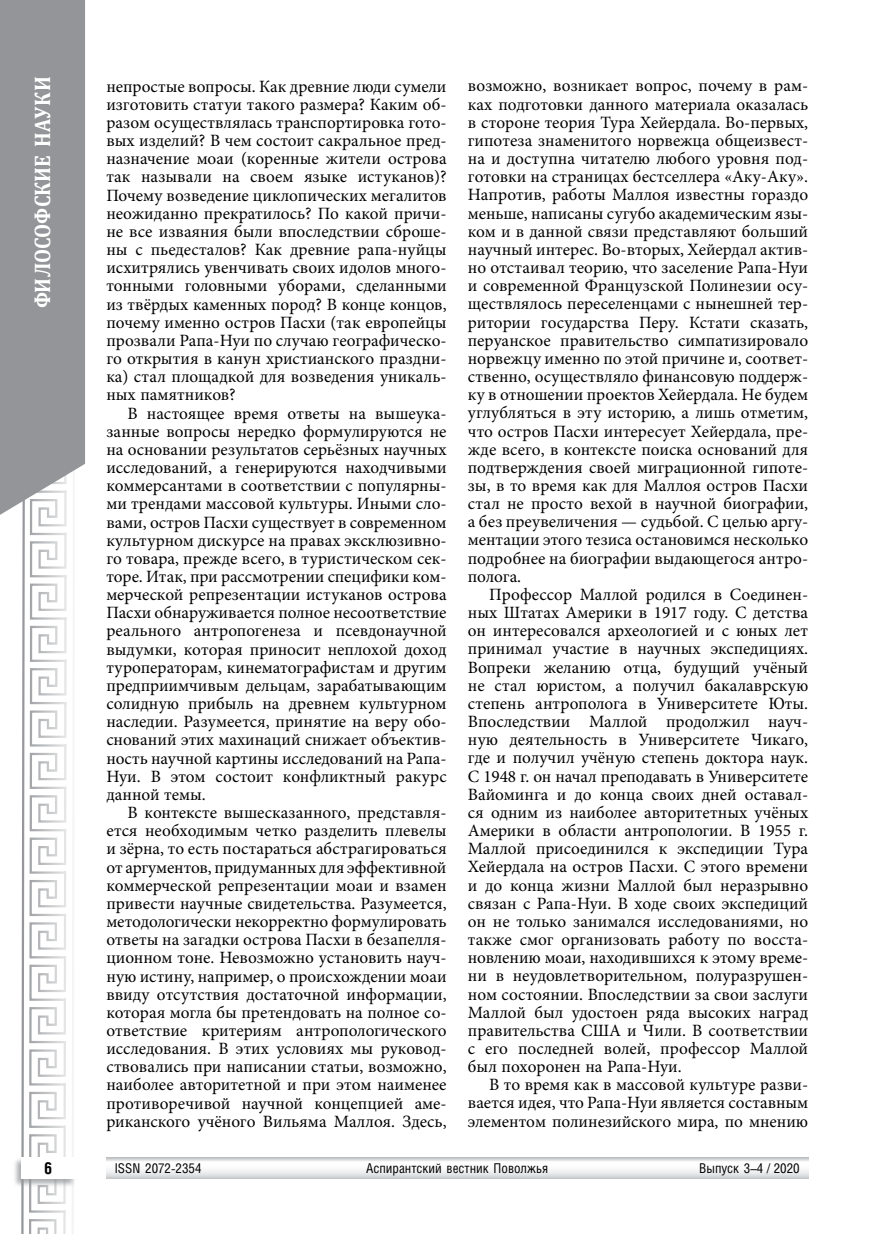
<style>
.page{position:relative;width:872px;height:1234px;background:#fff}
.page>*{position:absolute;margin:0;border:0;box-sizing:border-box;transform-origin:0 0}
.t1{font:700 22.5px "Cambria";letter-spacing:.005em;color:#fff;scale:.9 1}
.t2{font:17.25px/18.1px "Minion Pro";color:#000;text-align:justify}
.t3{font:700 16.5px "Helios Cond C";color:#000}
.t4{font:13.5px "Helios Cond C";color:#000}
</style>
<div class="page">
<svg style="left:21px;top:527px;width:52px;height:706px"></svg>
<svg style="left:0;top:0;width:85px;height:527px;background:#999b9e"></svg>
<svg style="left:106px;top:1157px;width:702px;height:21px"></svg>
<div style="left:12px;top:1156px;width:64px;height:31px;background:#939598;opacity:.75"></div>
<div style="left:21px;top:1157px;width:54px;height:21px;background:#fff"></div>
<h1 class="t1" style="left:27px;top:308px;width:259px;rotate:-90deg">ФИЛОСОФСКИЕ НАУКИ</h1>
<p class="t3" style="left:44px;top:1158px;width:10px">6</p>
<p class="t2" style="left:106px;top:77px;width:342px">непростые вопросы. Как древние люди сумели изготовить статуи такого размера? Каким об&shy;разом осуществлялась транспортировка гото&shy;вых изделий? В чем состоит сакральное пред&shy;назначение моаи (коренные жители острова так называли на своем языке истуканов)?<br>Почему возведение циклопических мегалитов неожиданно прекратилось? По какой причи&shy;не все изваяния были впоследствии сброше&shy;ны с пьедесталов? Как древние рапа-нуйцы исхитрялись увенчивать своих идолов много&shy;тонными головными уборами, сделанными из твёрдых каменных пород? В конце концов, почему именно остров Пасхи (так европейцы прозвали Рапа-Нуи по случаю географическо&shy;го открытия в канун христианского праздни&shy;ка) стал площадкой для возведения уникаль&shy;ных памятников?</p>
<p class="t2" style="left:106px;top:404px;width:342px;text-indent:21px">В настоящее время ответы на вышеука&shy;занные вопросы нередко формулируются не на основании результатов серьёзных научных исследований, а генерируются находчивыми коммерсантами в соответствии с популярны&shy;ми трендами массовой культуры. Иными сло&shy;вами, остров Пасхи существует в современном культурном дискурсе на правах эксклюзивно&shy;го товара, прежде всего, в туристическом сек&shy;торе. Итак, при рассмотрении специфики ком&shy;мерческой репрезентации истуканов острова Пасхи обнаруживается полное несоответствие реального антропогенеза и псевдонаучной выдумки, которая приносит неплохой доход туроператорам, кинематографистам и другим предприимчивым дельцам, зарабатывающим солидную прибыль на древнем культурном наследии. Разумеется, принятие на веру обо&shy;снований этих махинаций снижает объектив&shy;ность научной картины исследований на Рапа-Нуи. В этом состоит конфликтный ракурс данной темы.</p>
<p class="t2" style="left:106px;top:803px;width:342px;text-indent:21px">В контексте вышесказанного, представля&shy;ется необходимым четко разделить плевелы и зёрна, то есть постараться абстрагироваться от аргументов, придуманных для эффективной коммерческой репрезентации моаи и взамен привести научные свидетельства. Разумеется, методологически некорректно формулировать ответы на загадки острова Пасхи в безапелля&shy;ционном тоне. Невозможно установить науч&shy;ную истину, например, о происхождении моаи ввиду отсутствия достаточной информации, которая могла бы претендовать на полное со&shy;ответствие критериям антропологического исследования. В этих условиях мы руковод&shy;ствовались при написании статьи, возможно, наиболее авторитетной и при этом наименее противоречивой научной концепцией аме&shy;риканского учёного Вильяма Маллоя. Здесь,</p>
<p class="t2" style="left:468px;top:77px;width:342px">возможно, возникает вопрос, почему в рам&shy;ках подготовки данного материала оказалась в стороне теория Тура Хейердала. Во-первых, гипотеза знаменитого норвежца общеизвест&shy;на и доступна читателю любого уровня под&shy;готовки на страницах бестселлера «Аку-Аку».<br>Напротив, работы Маллоя известны гораздо меньше, написаны сугубо академическим язы&shy;ком и в данной связи представляют больший научный интерес. Во‑вторых, Хейердал актив&shy;но отстаивал теорию, что заселение Рапа-Нуи и современной Французской Полинезии осу&shy;ществлялось переселенцами с нынешней тер&shy;ритории государства Перу. Кстати сказать, перуанское правительство симпатизировало норвежцу именно по этой причине и, соответ&shy;ственно, осуществляло финансовую поддерж&shy;ку в отношении проектов Хейердала. Не будем углубляться в эту историю, а лишь отметим, что остров Пасхи интересует Хейердала, пре&shy;жде всего, в контексте поиска оснований для подтверждения своей миграционной гипоте&shy;зы, в то время как для Маллоя остров Пасхи стал не просто вехой в научной биографии, а без преувеличения — судьбой. С целью аргу&shy;ментации этого тезиса остановимся несколько подробнее на биографии выдающегося антро&shy;полога.</p>
<p class="t2" style="left:468px;top:585px;width:342px;text-indent:21px">Профессор Маллой родился в Соединен&shy;ных Штатах Америки в 1917 году. С детства он интересовался археологией и с юных лет принимал участие в научных экспедициях.<br>Вопреки желанию отца, будущий учёный не стал юристом, а получил бакалаврскую степень антрополога в Университете Юты.<br>Впоследствии Маллой продолжил науч&shy;ную деятельность в Университете Чикаго, где и получил учёную степень доктора наук.<br>С 1948 г. он начал преподавать в Университете Вайоминга и до конца своих дней оставал&shy;ся одним из наиболее авторитетных учёных Америки в области антропологии. В 1955 г.<br>Маллой присоединился к экспедиции Тура Хейердала на остров Пасхи. С этого времени и до конца жизни Маллой был неразрывно связан с Рапа-Нуи. В ходе своих экспедиций он не только занимался исследованиями, но также смог организовать работу по восста&shy;новлению моаи, находившихся к этому време&shy;ни в неудовлетворительном, полуразрушен&shy;ном состоянии. Впоследствии за свои заслуги Маллой был удостоен ряда высоких наград правительства США и Чили. В соответствии с его последней волей, профессор Маллой был похоронен на Рапа-Нуи.</p>
<p class="t2" style="left:468px;top:1075px;width:342px;text-indent:21px">В то время как в массовой культуре разви&shy;вается идея, что Рапа-Нуи является составным элементом полинезийского мира, по мнению</p>
<p class="t4" style="left:115px;top:1159px;width:88px">ISSN 2072-2354</p>
<p class="t4" style="left:366px;top:1159px;width:183px">Аспирантский вестник Поволжья</p>
<p class="t4" style="left:699px;top:1159px;width:102px">Выпуск 3–4 / 2020</p>
</div>
